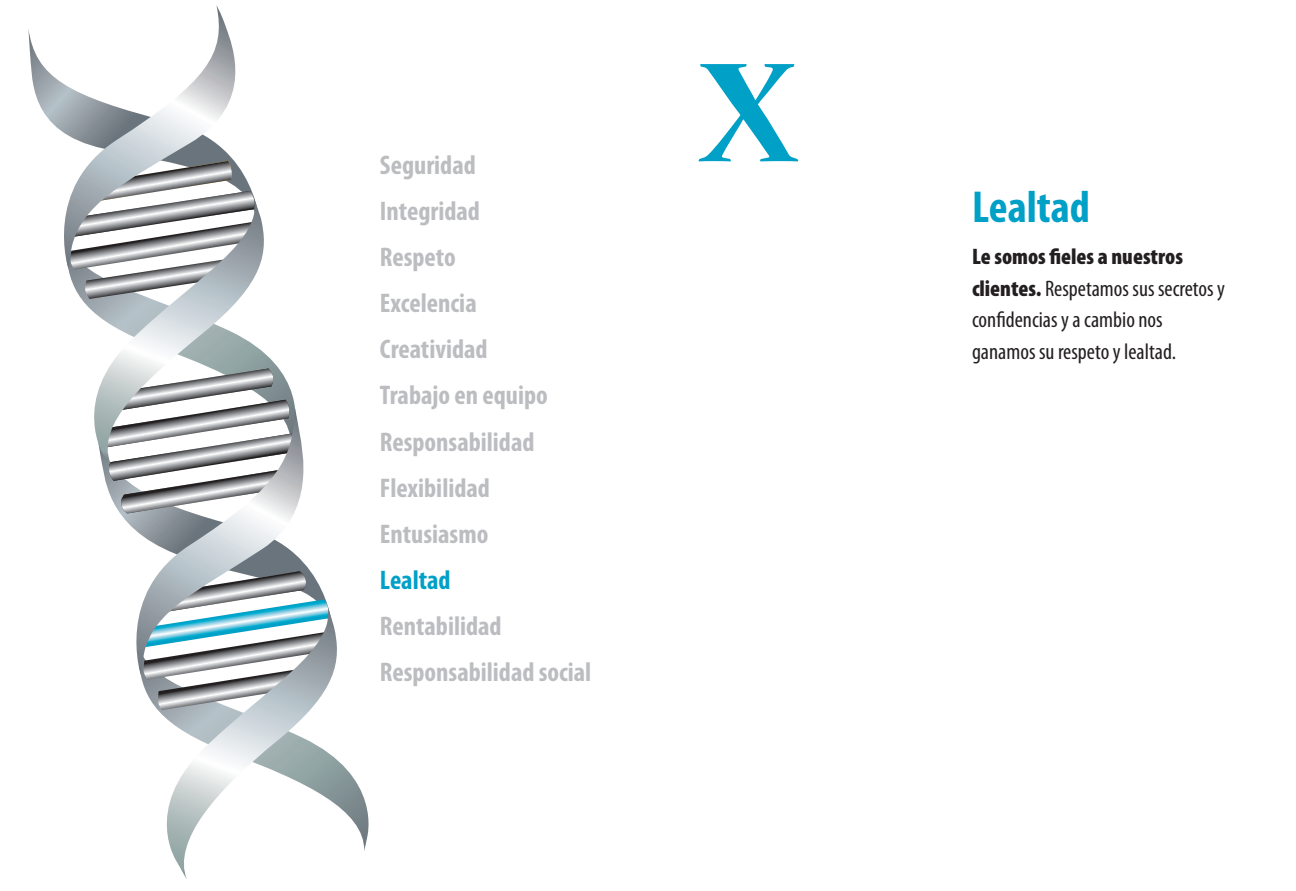
<style>
.page{position:relative;width:1296px;height:891px;background:#fff}
.page>*{position:absolute;margin:0;border:0;box-sizing:border-box;transform-origin:0 0}
.t1{font:700 157.5px "Nueva Std";color:#00a0c7}
.word{font:700 condensed 45px "Myriad Pro";color:#00a0c7}
.t2{font:700 condensed 27px "Myriad Pro";color:#bcbdc0}
.t3{font:700 condensed 27px "Myriad Pro";color:#00a0c7}
.Body{font:condensed 22.5px/31.5px "Myriad Pro";color:#231f20}
.s1{font-weight:900}
</style>
<div class="page">
<svg style="left:342px;top:764px;width:27px;height:87px"></svg>
<svg style="left:28px;top:29px;width:14px;height:80px"></svg>
<svg style="left:104px;top:369px;width:191px;height:136px"></svg>
<svg style="left:115px;top:407px;width:202px;height:268px"></svg>
<svg style="left:141px;top:600px;width:201px;height:279px"></svg>
<svg style="left:42px;top:5px;width:211px;height:264px"></svg>
<svg style="left:69px;top:193px;width:200px;height:270px"></svg>
<p class="t2" style="left:380px;top:148px;width:97px">Seguridad</p>
<p class="t2" style="left:380px;top:194px;width:102px">Integridad</p>
<p class="t2" style="left:380px;top:240px;width:77px">Respeto</p>
<p class="t2" style="left:380px;top:286px;width:98px">Excelencia</p>
<p class="t2" style="left:380px;top:332px;width:109px">Creatividad</p>
<p class="t2" style="left:380px;top:379px;width:169px">Trabajo en equipo</p>
<p class="t2" style="left:380px;top:425px;width:156px">Responsabilidad</p>
<p class="t2" style="left:380px;top:471px;width:112px">Flexibilidad</p>
<p class="t2" style="left:380px;top:517px;width:110px">Entusiasmo</p>
<p class="t3" style="left:380px;top:563px;width:72px">Lealtad</p>
<p class="t2" style="left:380px;top:609px;width:123px">Rentabilidad</p>
<p class="t2" style="left:380px;top:655px;width:213px">Responsabilidad social</p>
<p class="t1" style="left:702px;top:40px;width:95px">X</p>
<p class="word" style="left:972px;top:179px;width:119px">Lealtad</p>
<p class="Body" style="left:972px;top:241px;width:254px"><span class="s1">Le somos fieles a nuestros clientes.</span> Respetamos sus secretos y confidencias y a cambio nos ganamos su respeto y lealtad.</p>
</div>
